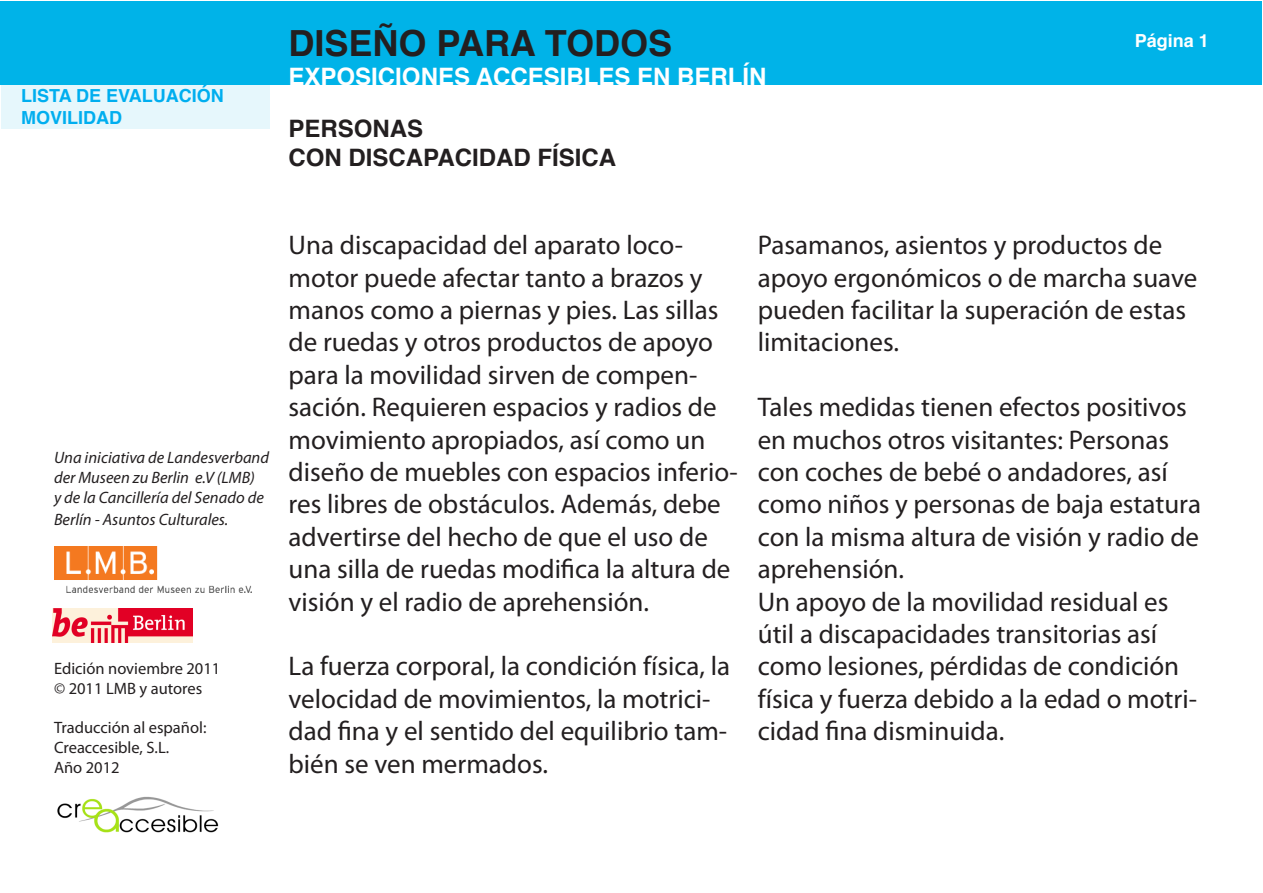
<style>
.page{position:relative;width:1263px;height:893px;background:#fff}
.page>*{position:absolute;margin:0;border:0;box-sizing:border-box;transform-origin:0 0}
.t1{font:700 36px "Helvetica";color:#231f20}
.t2{font:27px/32.4px "Myriad Pro";color:#231f20}
.t3{font:700 24px "Helvetica";color:#fff}
.t4{font:700 24px "Helvetica";color:#231f20}
.t5{font:700 18px "Helvetica";color:#00aeef}
.t6{font:700 18px "Helvetica";color:#fff}
.t7{font:italic 16.5px/19.8px "Myriad Pro";color:#231f20}
.t8{font:16.5px "Myriad Pro";color:#231f20}
</style>
<div class="page">
<div style="left:2px;top:86px;width:268px;height:43px;background:#e6f7fc"></div>
<div style="left:1px;top:1px;width:1261px;height:83px;background:#00b3e8"></div>
<img style="left:54px;top:546px;width:198px;height:47px">
<img style="left:52px;top:609px;width:141px;height:34px">
<img style="left:57px;top:796px;width:162px;height:37px">
<p class="t5" style="left:21px;top:81px;width:204px">LISTA DE EVALUACIÓN</p>
<p class="t5" style="left:21px;top:103px;width:102px">MOVILIDAD</p>
<p class="t1" style="left:289px;top:14px;width:385px">DISEÑO PARA TODOS</p>
<p class="t3" style="left:289px;top:57px;width:479px">EXPOSICIONES ACCESIBLES EN BERLÍN</p>
<p class="t4" style="left:289px;top:109px;width:136px">PERSONAS</p>
<p class="t4" style="left:289px;top:138px;width:329px">CON DISCAPACIDAD FÍSICA</p>
<p class="t6" style="left:1135px;top:26px;width:76px">Página 1</p>
<p class="t7" style="left:54px;top:448px;width:217px">Una iniciativa de Landesverband der Museen zu Berlin e.V (LMB)<br>y de la Cancillería del Senado de</p>
<p class="t7" style="left:54px;top:509px;width:176px">Berlín - Asuntos Culturales.</p>
<p class="t8" style="left:54px;top:658px;width:168px">Edición noviembre 2011</p>
<p class="t8" style="left:54px;top:678px;width:150px">© 2011 LMB y autores</p>
<p class="t8" style="left:54px;top:718px;width:154px">Traducción al español:</p>
<p class="t8" style="left:54px;top:737px;width:117px">Creaccesible, S.L.</p>
<p class="t8" style="left:54px;top:757px;width:67px">Año 2012</p>
<p class="t2" style="left:289px;top:228px;width:451px">Una discapacidad del aparato loco&shy;motor puede afectar tanto a brazos y manos como a piernas y pies. Las sillas de ruedas y otros productos de apoyo para la movilidad sirven de compen&shy;sación. Requieren espacios y radios de movimiento apropiados, así como un diseño de muebles con espacios inferio&shy;res libres de obstáculos. Además, debe advertirse del hecho de que el uso de una silla de ruedas modifica la altura de visión y el radio de aprehensión.</p>
<p class="t2" style="left:289px;top:650px;width:443px">La fuerza corporal, la condición física, la velocidad de movimientos, la motrici&shy;dad fina y el sentido del equilibrio tam&shy;bién se ven mermados.</p>
<p class="t2" style="left:758px;top:228px;width:441px">Pasamanos, asientos y productos de apoyo ergonómicos o de marcha suave pueden facilitar la superación de estas limitaciones.</p>
<p class="t2" style="left:758px;top:390px;width:445px">Tales medidas tienen efectos positivos en muchos otros visitantes: Personas con coches de bebé o andadores, así como niños y personas de baja estatura con la misma altura de visión y radio de aprehensión.</p>
<p class="t2" style="left:758px;top:585px;width:441px">Un apoyo de la movilidad residual es útil a discapacidades transitorias así como lesiones, pérdidas de condición física y fuerza debido a la edad o motri&shy;cidad fina disminuida.</p>
</div>
